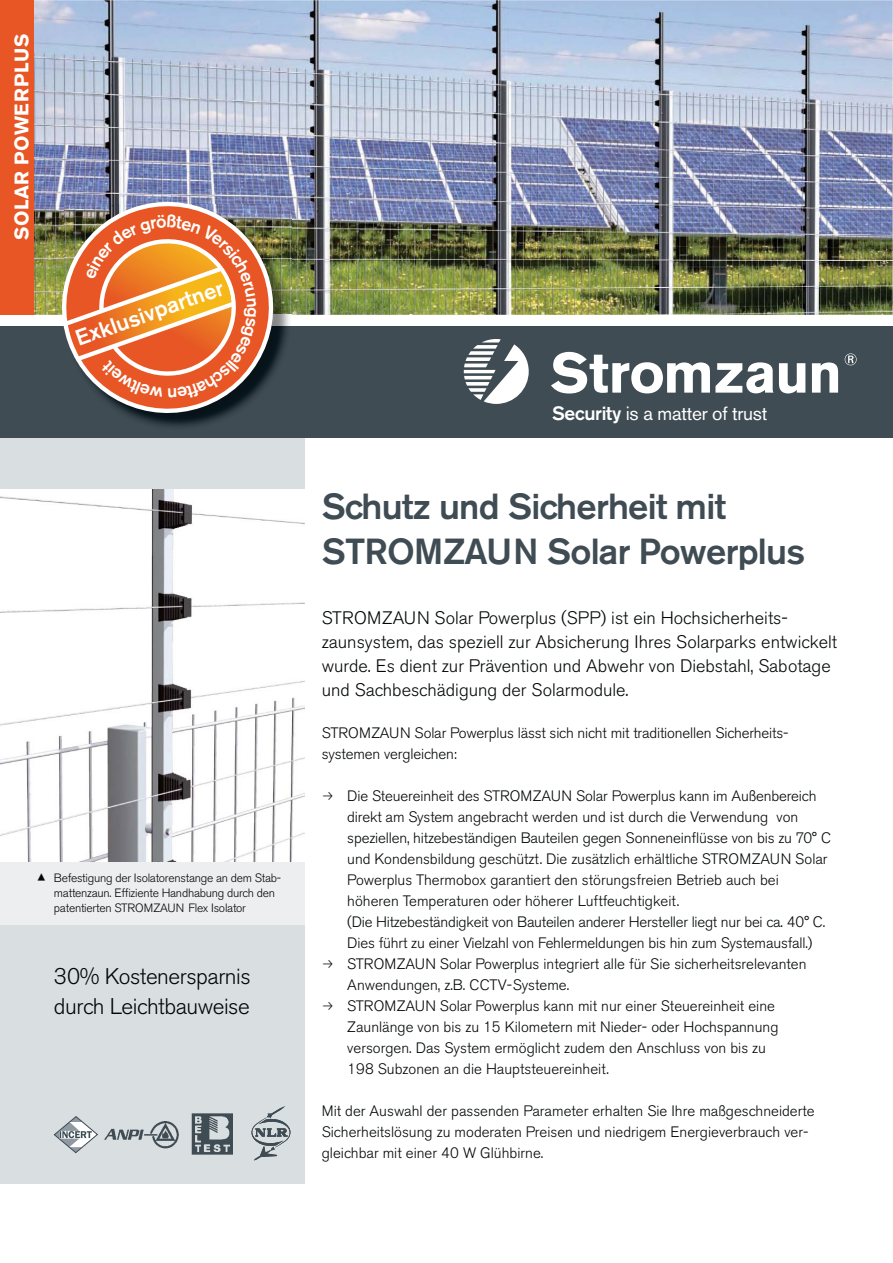
<style>
.page{position:relative;width:893px;height:1263px;background:#fff}
.page>*{position:absolute;margin:0;border:0;box-sizing:border-box;transform-origin:0 0}
.t1{font:500 36px/45px "Akzidenz Grotesk BE";letter-spacing:-.02em;color:#3f4c53}
.t2{font:300 22.5px/30px "Akzidenz Grotesk BE";letter-spacing:-.02em;color:#030806}
.t3{font:500 22.2px "Akzidenz Grotesk BE";color:#fff}
.t4{font:700 19.5px "Akzidenz Grotesk BE";letter-spacing:.02em;color:#fff}
.t5{font:19.2px "Akzidenz Grotesk BE";letter-spacing:-.015em;color:#fff}
.t6{font:300 18px/24px "Akzidenz Grotesk BE";color:#030806}
.t7{font:300 15px/21px "Akzidenz Grotesk BE";color:#030806}
.t8{font:300 12px/15px "Akzidenz Grotesk BE";letter-spacing:-.02em;color:#030806}
.s1{font-weight:500}
</style>
<div class="page">
<div style="left:0;top:428px;width:304px;height:756px;background:#d9dee1"></div>
<div style="left:0;top:861px;width:304px;height:64px;background:#eceef0"></div>
<img style="left:0;top:489px;width:304px;height:372px">
<img style="left:33px;top:0;width:860px;height:315px">
<svg style="left:251px;top:1106px;width:40px;height:54px"></svg>
<img style="left:192px;top:1113px;width:41px;height:41px">
<img style="left:104px;top:1121px;width:75px;height:28px">
<svg style="left:54px;top:1116px;width:44px;height:37px"></svg>
<div style="left:0;top:0;width:33px;height:325px;background:#e75624"></div>
<div style="left:0;top:325px;width:893px;height:113px;background:#3f4c53"></div>
<svg style="left:464px;top:339px;width:65px;height:65px"></svg>
<svg style="left:551px;top:352px;width:287px;height:42px"></svg>
<svg style="left:845px;top:353px;width:11px;height:12px"></svg>
<div style="left:0;top:315px;width:893px;height:10px;background:#fff"></div>
<img style="left:155px;top:204px;width:136px;height:223px">
<img style="left:51px;top:191px;width:233px;height:233px">
<svg style="left:59px;top:215px;width:197px;height:183px;background:#d97942"></svg>
<h3 class="t4" style="left:15px;top:240px;width:208px;rotate:-90deg">SOLAR POWERPLUS</h3>
<h3 class="t3" style="left:74px;top:332px;width:157px;rotate:-20deg">Exklusivpartner</h3>
<p class="t8" style="left:54px;top:872px;width:229px">Befestigung der Isolatorenstange an dem Stab&shy;mattenzaun. Effiziente Handhabung durch den patentierten STROMZAUN Flex Isolator</p>
<h2 class="t2" style="left:54px;top:964px;width:198px">30% Kostenersparnis durch Leichtbauweise</h2>
<p class="t5" style="left:552px;top:407px;width:217px"><span class="s1">Security</span> is a matter of trust</p>
<h1 class="t1" style="left:322px;top:487px;width:485px">Schutz und Sicherheit mit<br>STROMZAUN Solar Powerplus</h1>
<p class="t6" style="left:322px;top:608px;width:517px">STROMZAUN Solar Powerplus (SPP) ist ein Hochsicherheits&shy;zaunsystem, das speziell zur Absicherung Ihres Solarparks entwickelt wurde. Es dient zur Prävention und Abwehr von Diebstahl, Sabotage und Sachbeschädigung der Solarmodule.</p>
<p class="t7" style="left:322px;top:724px;width:468px">STROMZAUN Solar Powerplus lässt sich nicht mit traditionellen Sicherheits&shy;systemen vergleichen:</p>
<p class="t7" style="left:347px;top:787px;width:485px">Die Steuereinheit des STROMZAUN Solar Powerplus kann im Außenbereich direkt am System angebracht werden und ist durch die Verwendung von speziellen, hitzebeständigen Bauteilen gegen Sonneneinflüsse von bis zu 70° C und Kondensbildung geschützt. Die zusätzlich erhältliche STROMZAUN Solar Powerplus Thermobox garantiert den störungsfreien Betrieb auch bei höheren Temperaturen oder höherer Luftfeuchtigkeit.<br>(Die Hitzebeständigkeit von Bauteilen anderer Hersteller liegt nur bei ca. 40° C.<br>Dies führt zu einer Vielzahl von Fehlermeldungen bis hin zum Systemausfall.)<br>STROMZAUN Solar Powerplus integriert alle für Sie sicherheitsrelevanten Anwendungen, z.B. CCTV-Systeme.<br>STROMZAUN Solar Powerplus kann mit nur einer Steuereinheit eine Zaunlänge von bis zu 15 Kilometern mit Nieder- oder Hochspannung versorgen. Das System ermöglicht zudem den Anschluss von bis zu<br>198 Subzonen an die Hauptsteuereinheit.</p>
<p class="t7" style="left:322px;top:1102px;width:494px">Mit der Auswahl der passenden Parameter erhalten Sie Ihre maßgeschneiderte<br>Sicherheitslösung zu moderaten Preisen und niedrigem Energieverbrauch ver&shy;gleichbar mit einer 40 W Glühbirne.</p>
</div>
